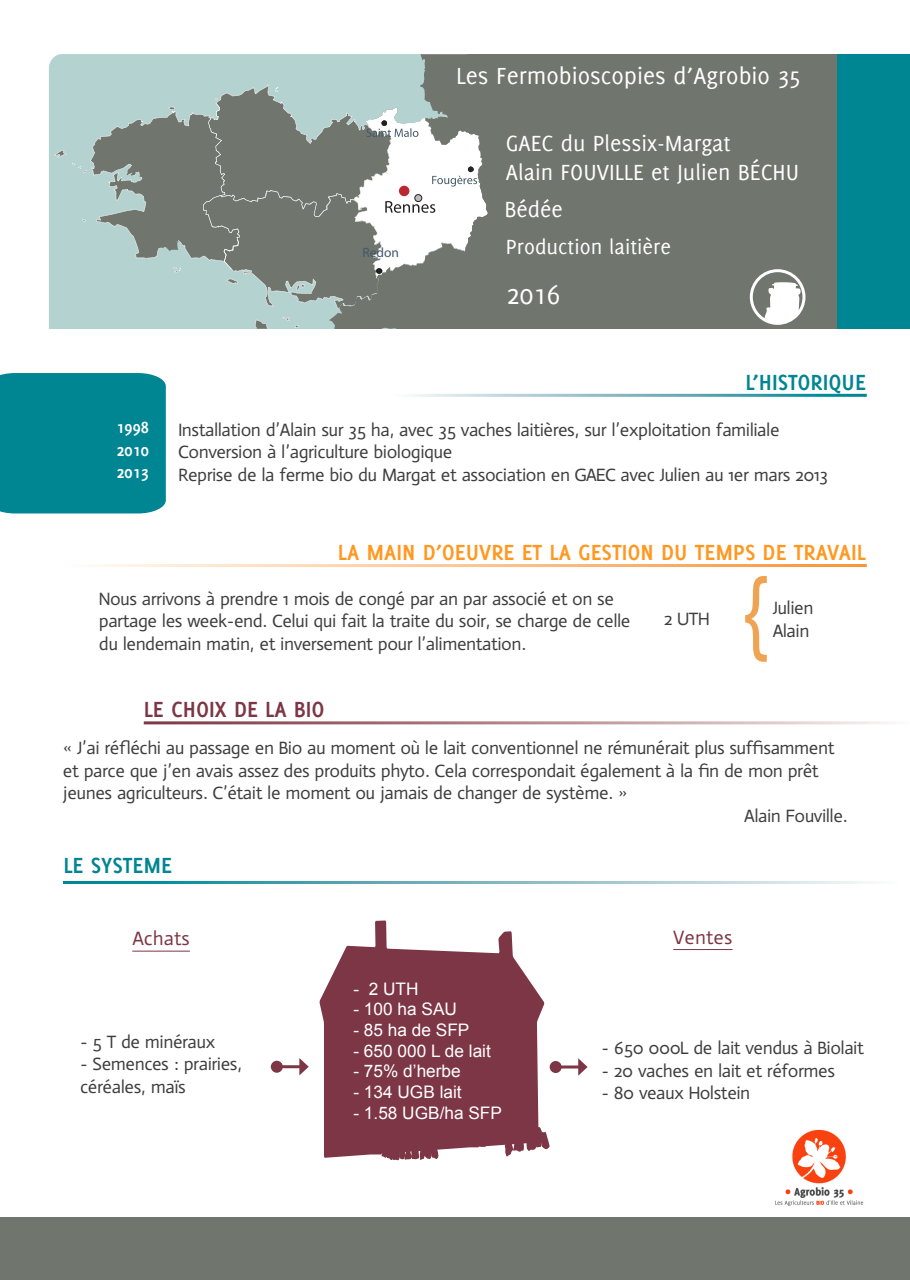
<style>
.page{position:relative;width:910px;height:1280px;background:#fff}
.page>*{position:absolute;margin:0;border:0;box-sizing:border-box;transform-origin:0 0}
.t1{font:30px "Delicious";color:#fff}
.t2{font:25.5px "Delicious";color:#fff}
.t3{font:24px/28.8px "Delicious";color:#fff}
.t4{font:700 24px "Delicious";color:#ff9821}
.t5{font:700 24px "Delicious";color:#008592}
.t6{font:700 24px "Delicious";color:#7d3645}
.t7{font:22.5px "Delicious";color:#fff}
.t8{font:19.5px "actor";color:#7d3645}
.t9{font:18px/22.5px "actor";letter-spacing:-.03em;color:#3e3e3f}
.t10{font:700 18px "Delicious";color:#fff}
.t11{font:17.25px "Arial";color:#fff}
.t12{font:13.5px "Myriad";color:#435869}
</style>
<div class="page">
<div style="left:0;top:373px;width:166px;height:140px;background:#008592"></div>
<div style="left:467px;top:54px;width:443px;height:274px;background:#70756e"></div>
<div style="left:837px;top:54px;width:73px;height:274px;background:#008592"></div>
<svg style="left:54px;top:54px;width:434px;height:274px"></svg>
<div style="left:398px;top:185px;width:12px;height:12px;background:#bd272e;border-radius:50%"></div>
<div style="left:397px;top:184px;width:14px;height:14px;border:2px solid #fff;border-radius:50%"></div>
<svg style="left:750px;top:269px;width:55px;height:56px"></svg>
<img style="left:775px;top:1129px;width:89px;height:78px">
<div style="left:0;top:1217px;width:910px;height:63px;background:#70756e"></div>
<svg style="left:745px;top:576px;width:22px;height:86px"></svg>
<svg style="left:319px;top:920px;width:231px;height:241px;fill:#7d3645"></svg>
<hr style="left:277px;top:1065px;width:25px;height:3px;background:#7d3645">
<div style="left:271px;top:1061px;width:12px;height:12px;background:#7d3645;border-radius:50%"></div>
<svg style="left:299px;top:1058px;width:10px;height:17px"></svg>
<hr style="left:556px;top:1065px;width:25px;height:3px;background:#7d3645">
<div style="left:550px;top:1061px;width:12px;height:12px;background:#7d3645;border-radius:50%"></div>
<svg style="left:578px;top:1058px;width:10px;height:18px"></svg>
<hr style="left:132px;top:951px;width:58px;height:1px;background:#7d3645">
<hr style="left:673px;top:949px;width:59px;height:1px;background:#7d3645">
<p class="t2" style="left:456px;top:61px;width:346px">Les Fermobioscopies d’Agrobio 35</p>
<p class="t10" style="left:116px;top:417px;width:34px">1998</p>
<p class="t10" style="left:116px;top:440px;width:34px">2010</p>
<p class="t10" style="left:116px;top:462px;width:34px">2013</p>
<p class="t12" style="left:362px;top:246px;width:38px">R edon</p>
<p class="t3" style="left:506px;top:129px;width:295px">GAEC du Plessix-Margat<br>Alain FOUVILLE et Julien BÉCHU</p>
<p class="t3" style="left:504px;top:194px;width:60px">Bédée</p>
<p class="t7" style="left:506px;top:234px;width:167px">Production laitière</p>
<p class="t1" style="left:506px;top:277px;width:55px">2016</p>
<p class="t5" style="left:746px;top:369px;width:122px">L’HISTORIQUE</p>
<p class="t9" style="left:179px;top:418px;width:603px">Installation d’Alain sur 35 ha, avec 35 vaches laitières, sur l’exploitation familiale</p>
<p class="t9" style="left:179px;top:441px;width:275px">Conversion à l’agriculture biologique</p>
<p class="t9" style="left:179px;top:463px;width:651px">Reprise de la ferme bio du Margat et association en GAEC avec Julien au 1er mars 2013</p>
<p class="t4" style="left:338px;top:538px;width:530px">LA MAIN D’OEUVRE ET LA GESTION DU TEMPS DE TRAVAIL</p>
<p class="t9" style="left:99px;top:587px;width:533px">Nous arrivons à prendre 1 mois de congé par an par associé et on se partage les week-end. Celui qui fait la traite du soir, se charge de celle du lendemain matin, et inversement pour l’alimentation.</p>
<p class="t6" style="left:144px;top:696px;width:182px">LE CHOIX DE LA BIO</p>
<p class="t9" style="left:664px;top:608px;width:47px">2 UTH</p>
<p class="t9" style="left:773px;top:597px;width:42px">Julien</p>
<p class="t9" style="left:773px;top:619px;width:38px">Alain</p>
<p class="t9" style="left:63px;top:737px;width:773px">« J’ai réfléchi au passage en Bio au moment où le lait conventionnel ne rémunérait plus suffisamment et parce que j’en avais assez des produits phyto. Cela correspondait également à la fin de mon prêt jeunes agriculteurs. C’était le moment ou jamais de changer de système. »</p>
<p class="t9" style="left:744px;top:804px;width:105px">Alain Fouville.</p>
<p class="t5" style="left:63px;top:852px;width:110px">LE SYSTEME</p>
<p class="t8" style="left:132px;top:927px;width:59px">Achats</p>
<p class="t8" style="left:673px;top:925px;width:61px">Ventes</p>
<p class="t9" style="left:80px;top:1030px;width:137px">- 5 T de minéraux</p>
<p class="t9" style="left:80px;top:1053px;width:164px">- Semences : prairies, céréales, maïs</p>
<p class="t11" style="left:353px;top:977px;width:67px">- 2 UTH</p>
<p class="t11" style="left:353px;top:998px;width:105px">- 100 ha SAU</p>
<p class="t11" style="left:353px;top:1019px;width:118px">- 85 ha de SFP</p>
<p class="t11" style="left:353px;top:1039px;width:139px">- 650 000 L de lait</p>
<p class="t11" style="left:353px;top:1060px;width:109px">- 75% d’herbe</p>
<p class="t11" style="left:353px;top:1081px;width:110px">- 134 UGB lait</p>
<p class="t11" style="left:353px;top:1101px;width:150px">- 1.58 UGB/ha SFP</p>
<p class="t9" style="left:602px;top:1037px;width:264px">- 650 000L de lait vendus à Biolait</p>
<p class="t9" style="left:602px;top:1059px;width:235px">- 20 vaches en lait et réformes</p>
<p class="t9" style="left:602px;top:1082px;width:150px">- 80 veaux Holstein</p>
</div>
